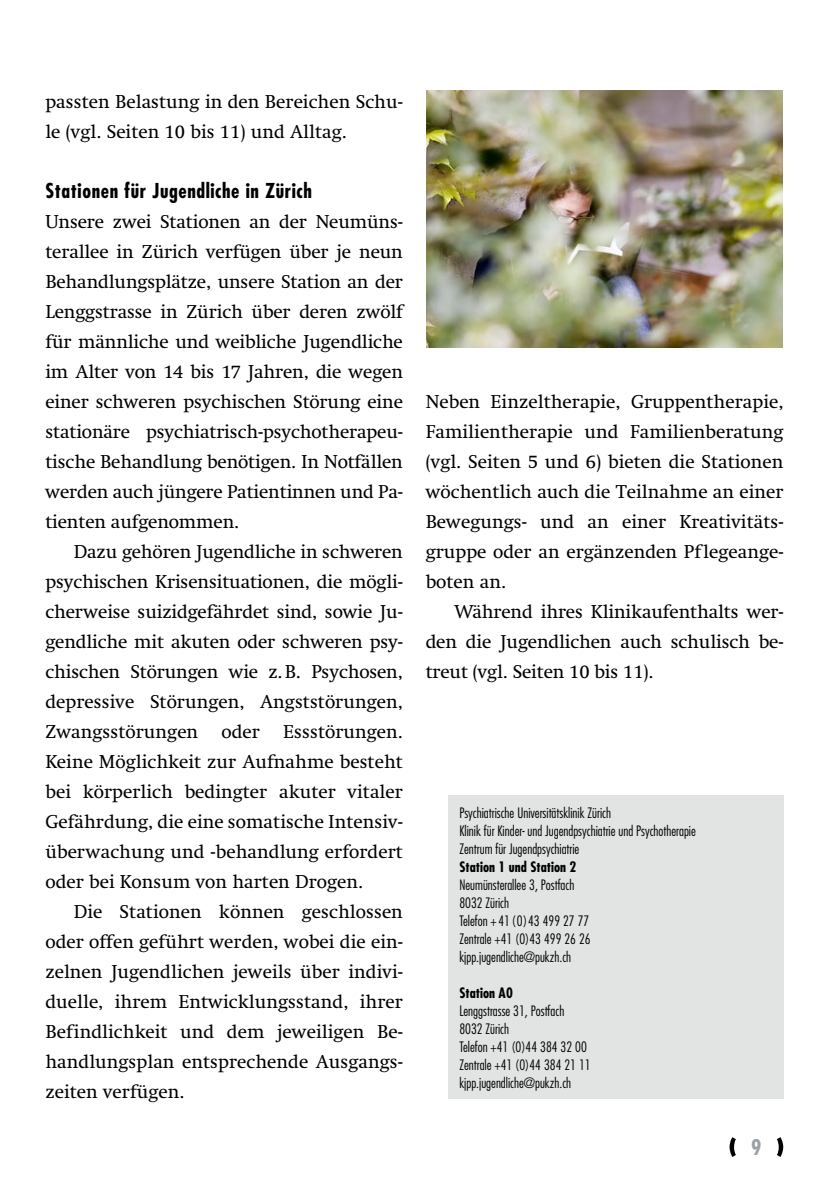
<style>
.page{position:relative;width:840px;height:1191px;background:#fff}
.page>*{position:absolute;margin:0;border:0;box-sizing:border-box;transform-origin:0 0}
.t1{font:700 condensed 21px "Futura LT";color:#9aa1a4}
.t2{font:700 condensed 20px "Futura LT";letter-spacing:.03em;color:#000}
.t3{font:19px/30px "Swift LT Std";color:#000;text-align:justify}
.t4{font:300 condensed 14px/18px "Futura LT";color:#000}
.t5{font:700 condensed 14px "Futura LT";color:#000}
</style>
<div class="page">
<svg style="left:729px;top:1137px;width:6px;height:20px"></svg>
<svg style="left:777px;top:1137px;width:5px;height:20px"></svg>
<div style="left:448px;top:795px;width:335px;height:304px;background:#e2e3e3"></div>
<img style="left:426px;top:91px;width:356px;height:257px">
<p class="t3" style="left:45px;top:87px;width:359px">passten Belastung in den Bereichen Schu&shy;le (vgl. Seiten 10 bis 11) und Alltag.</p>
<p class="t2" style="left:45px;top:178px;width:268px">Stationen für Jugendliche in Zürich</p>
<p class="t3" style="left:45px;top:207px;width:359px">Unsere zwei Stationen an der Neumüns&shy;terallee in Zürich verfügen über je neun Behandlungsplätze, unsere Station an der Lenggstrasse in Zürich über deren zwölf für männliche und weibliche Jugendliche im Alter von 14 bis 17 Jahren, die wegen einer schweren psychischen Störung eine stationäre psychiatrisch-psychotherapeu&shy;tische Behandlung benötigen. In Notfällen werden auch jüngere Patientinnen und Pa&shy;tienten aufgenommen.</p>
<p class="t3" style="left:45px;top:537px;width:359px;text-indent:28px">Dazu gehören Jugendliche in schweren psychischen Krisensituationen, die mögli&shy;cherweise suizidgefährdet sind, sowie Ju&shy;gendliche mit akuten oder schweren psy&shy;chischen Störungen wie z.B. Psychosen, depressive Störungen, Angststörungen, Zwangsstörungen oder Essstörungen.<br>Keine Möglichkeit zur Aufnahme besteht bei körperlich bedingter akuter vitaler Gefährdung, die eine somatische Intensiv&shy;überwachung und -behandlung erfordert oder bei Konsum von harten Drogen.</p>
<p class="t3" style="left:45px;top:897px;width:359px;text-indent:28px">Die Stationen können geschlossen oder offen geführt werden, wobei die ein&shy;zelnen Jugendlichen jeweils über indivi&shy;duelle, ihrem Entwicklungsstand, ihrer Befindlichkeit und dem jeweiligen Be&shy;handlungsplan entsprechende Ausgangs&shy;zeiten verfügen.</p>
<p class="t3" style="left:425px;top:387px;width:359px">Neben Einzeltherapie, Gruppentherapie, Familientherapie und Familienberatung (vgl. Seiten 5 und 6) bieten die Stationen wöchentlich auch die Teilnahme an einer Bewegungs- und an einer Kreativitäts&shy;gruppe oder an ergänzenden Pflegeange&shy;boten an.</p>
<p class="t3" style="left:425px;top:597px;width:359px;text-indent:28px">Während ihres Klinikaufenthalts wer&shy;den die Jugendlichen auch schulisch be&shy;treut (vgl. Seiten 10 bis 11).</p>
<p class="t4" style="left:459px;top:803px;width:238px">Psychiatrische Universitätsklinik Zürich<br>Klinik für Kinder- und Jugendpsychiatrie und Psychotherapie<br>Zentrum für Jugendpsychiatrie</p>
<p class="t5" style="left:459px;top:857px;width:118px">Station 1 und Station 2</p>
<p class="t4" style="left:459px;top:875px;width:133px">Neumünsterallee 3, Postfach<br>8032 Zürich<br>Telefon + 41 (0)43 499 27 77<br>Zentrale +41 (0)43 499 26 26 kjpp.jugendliche@pukzh.ch</p>
<p class="t5" style="left:459px;top:983px;width:55px">Station A0</p>
<p class="t4" style="left:459px;top:1001px;width:133px">Lenggstrasse 31, Postfach<br>8032 Zürich<br>Telefon +41 (0)44 384 32 00<br>Zentrale +41 (0)44 384 21 11 kjpp.jugendliche@pukzh.ch</p>
<p class="t1" style="left:750px;top:1134px;width:12px">9</p>
</div>
